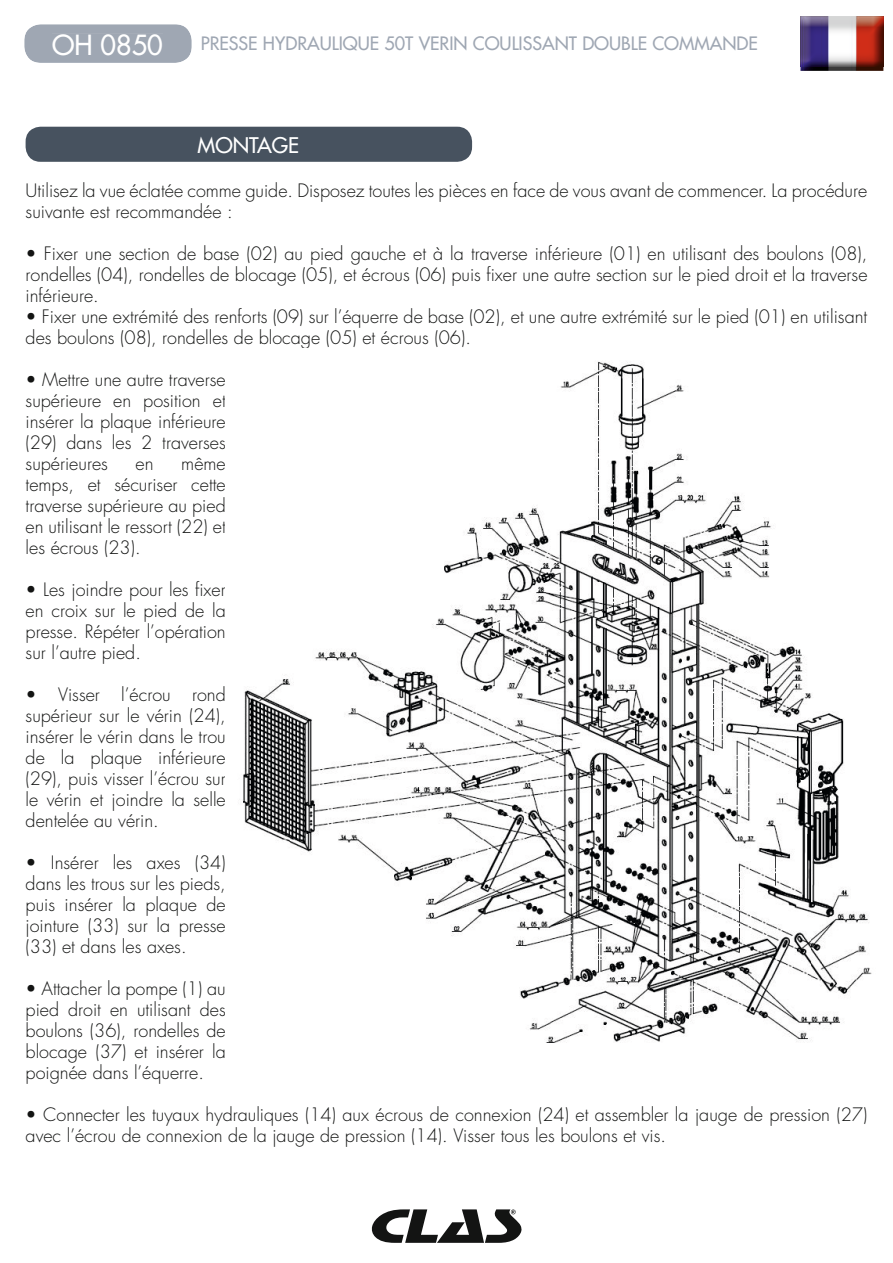
<style>
.page{position:relative;width:893px;height:1263px;background:#fff}
.page>*{position:absolute;margin:0;border:0;box-sizing:border-box;transform-origin:0 0}
.t1{font:500 27px "Futura Std";color:#fff}
.t2{font:500 21px "Futura Std";color:#fff}
.t3{font:300 18px/21px "Futura Std";color:#131413;text-align:justify}
.t4{font:500 18px "Futura Std";color:#9fa7b3}
</style>
<div class="page">
<svg style="left:371px;top:1209px;width:151px;height:34px"></svg>
<svg style="left:24px;top:24px;width:168px;height:39px;background:#a4abb7"></svg>
<div style="left:27px;top:128px;width:444px;height:32px;background:#47525f;border-radius:14px"></div>
<div style="left:26px;top:127px;width:446px;height:35px;border:3px solid #47525f;border-radius:14px"></div>
<img style="left:800px;top:16px;width:83px;height:55px">
<img style="left:243px;top:361px;width:629px;height:682px">
<h1 class="t1" style="left:52px;top:28px;width:112px">OH 0850</h1>
<p class="t4" style="left:201px;top:32px;width:559px">PRESSE HYDRAULIQUE 50T VERIN COULISSANT DOUBLE COMMANDE</p>
<p class="t2" style="left:197px;top:132px;width:103px">MONTAGE</p>
<p class="t3" style="left:26px;top:180px;width:843px">Utilisez la vue éclatée comme guide. Disposez toutes les pièces en face de vous avant de commencer. La procédure suivante est recommandée :</p>
<p class="t3" style="left:26px;top:243px;width:843px">• Fixer une section de base (02) au pied gauche et à la traverse inférieure (01) en utilisant des boulons (08), rondelles (04), rondelles de blocage (05), et écrous (06) puis xer une autre section sur le pied droit et la traverse inférieure.</p>
<p class="t3" style="left:26px;top:306px;width:843px">• Fixer une extrémité des renforts (09) sur l’équerre de base (02), et une autre extrémité sur le pied (01) en utilisant des boulons (08), rondelles de blocage (05) et écrous (06).</p>
<p class="t3" style="left:26px;top:369px;width:202px">• Mettre une autre traverse supérieure en position et insérer la plaque inférieure (29) dans les 2 traverses supérieures</p>
<p class="t3" style="left:26px;top:453px;width:202px;text-indent:156px">même temps, et sécuriser cette traverse supérieure au pied en utilisant le ressort (22) et les écrous (23).</p>
<p class="t3" style="left:26px;top:580px;width:202px">• Les joindre pour les xer en croix sur le pied de la presse. Répéter l’opération sur l’autre pied.</p>
<p class="t3" style="left:26px;top:685px;width:202px">• Visser l’écrou rond supérieur sur le vérin (24), insérer le vérin dans le trou de la plaque inférieure (29), puis visser l’écrou sur le vérin et joindre la selle dentelée au vérin.</p>
<p class="t3" style="left:26px;top:853px;width:202px">• Insérer les axes (34) dans les trous sur les pieds, puis insérer la plaque de jointure (33) sur la presse (33) et dans les axes.</p>
<p class="t3" style="left:26px;top:979px;width:202px">• Attacher la pompe (1) au pied droit en utilisant des boulons (36), rondelles de blocage (37) et insérer la poignée dans l’équerre.</p>
<p class="t3" style="left:26px;top:1105px;width:843px">• Connecter les tuyaux hydrauliques (14) aux écrous de connexion (24) et assembler la jauge de pression (27) avec l’écrou de connexion de la jauge de pression (14). Visser tous les boulons et vis.</p>
<p class="t3" style="left:136px;top:453px;width:19px">en</p>
</div>
